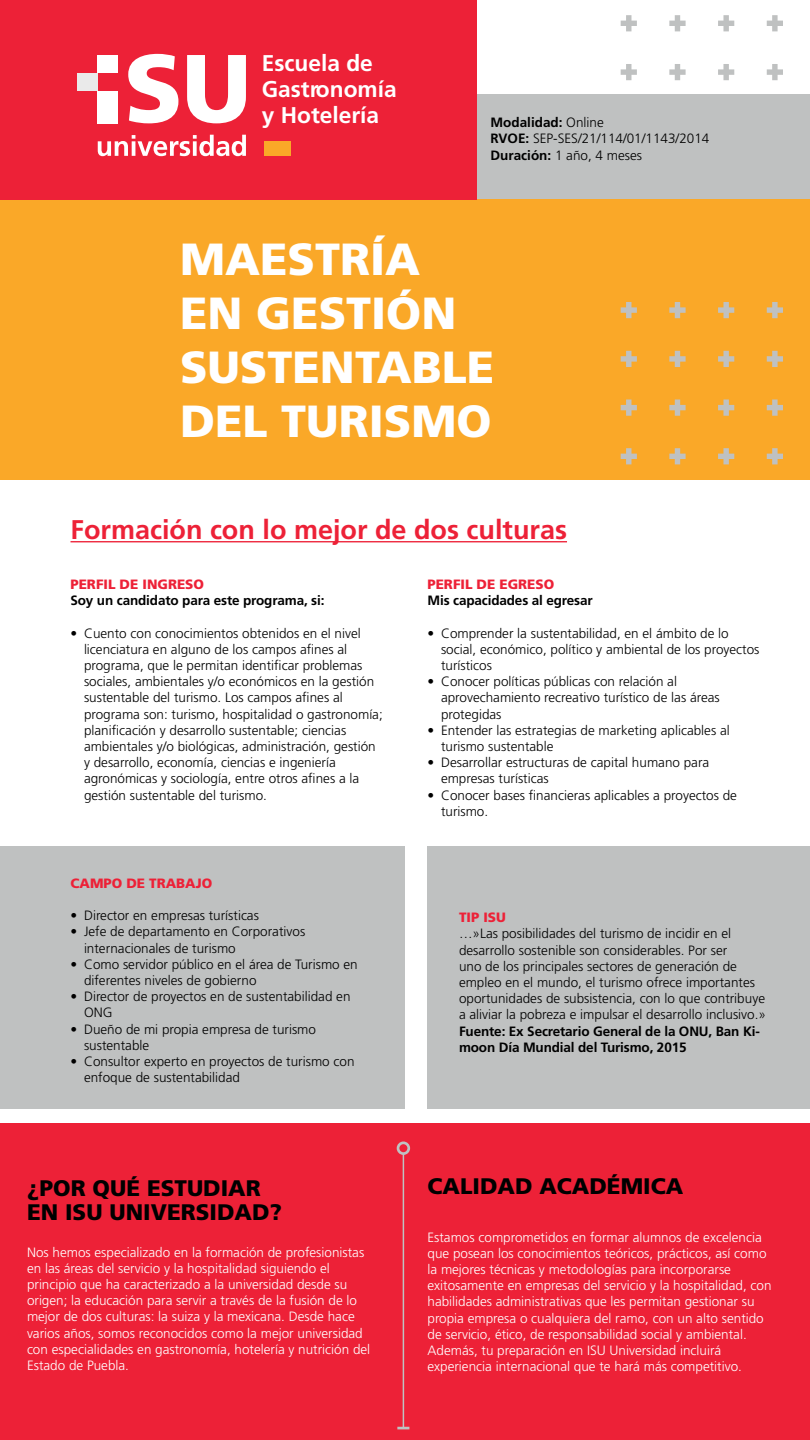
<style>
.page{position:relative;width:810px;height:1440px;background:#fff}
.page>*{position:absolute;margin:0;border:0;box-sizing:border-box;transform-origin:0 0}
.CARRERA{font:900 45px/54px "Frutiger LT Std";color:#fff}
.Formación{font:700 27px "Frutiger LT Std";color:#ed2137}
.t1{font:700 22.8px/26.2px "Frutiger LT Std";color:#fff}
.TÍTULO_NEGRO{font:900 22.5px/24px "Frutiger LT Std";color:#000}
.PERFIL-3{font:300 13.5px/16.2px "Frutiger LT Std";color:#000}
.ESTUDIAR-CALIDAD{font:300 13.5px/16.2px "Frutiger LT Std";color:#fff}
.PERFIL-2{font:700 13.5px/16.2px "Frutiger LT Std";letter-spacing:-.01em;color:#000}
.Modalidad{font:300 13.5px "Frutiger LT Std";color:#000}
.PERFIL-1{font:900 13.5px "Frutiger LT Std";color:#ed2137}
.Modalidad-2{font:700 13.5px "Frutiger LT Std";color:#000}
.s1{font-weight:300}
.s2{font-weight:700}
</style>
<div class="page">
<div style="left:428px;top:846px;width:382px;height:262px;background:#bfc1c1"></div>
<div style="left:0;top:846px;width:405px;height:262px;background:#bfc1c1"></div>
<div style="left:477px;top:94px;width:333px;height:106px;background:#bfc1c1"></div>
<div style="left:0;top:200px;width:810px;height:280px;background:#faa828"></div>
<svg style="left:621px;top:302px;width:16px;height:16px"></svg>
<svg style="left:669px;top:302px;width:17px;height:16px"></svg>
<svg style="left:718px;top:302px;width:16px;height:16px"></svg>
<svg style="left:767px;top:302px;width:16px;height:16px"></svg>
<svg style="left:621px;top:448px;width:16px;height:16px"></svg>
<svg style="left:621px;top:400px;width:16px;height:16px"></svg>
<svg style="left:621px;top:351px;width:16px;height:16px"></svg>
<svg style="left:669px;top:448px;width:17px;height:16px"></svg>
<svg style="left:669px;top:400px;width:17px;height:16px"></svg>
<svg style="left:669px;top:351px;width:17px;height:16px"></svg>
<svg style="left:718px;top:448px;width:16px;height:16px"></svg>
<svg style="left:718px;top:400px;width:16px;height:16px"></svg>
<svg style="left:718px;top:351px;width:16px;height:16px"></svg>
<svg style="left:767px;top:448px;width:16px;height:16px"></svg>
<svg style="left:767px;top:400px;width:16px;height:16px"></svg>
<svg style="left:767px;top:351px;width:16px;height:16px"></svg>
<svg style="left:621px;top:15px;width:16px;height:16px"></svg>
<svg style="left:669px;top:15px;width:17px;height:16px"></svg>
<svg style="left:718px;top:15px;width:16px;height:16px"></svg>
<svg style="left:767px;top:15px;width:16px;height:16px"></svg>
<svg style="left:621px;top:64px;width:16px;height:16px"></svg>
<svg style="left:669px;top:64px;width:17px;height:16px"></svg>
<svg style="left:718px;top:64px;width:16px;height:16px"></svg>
<svg style="left:767px;top:64px;width:16px;height:16px"></svg>
<hr style="left:70px;top:541px;width:497px;height:1px;background:#ed2137">
<div style="left:0;top:1124px;width:810px;height:316px;background:#ed2137"></div>
<hr style="left:403px;top:1154px;width:1px;height:274px;background:#bfc2c2">
<div style="left:397px;top:1141px;width:13px;height:14px;border:3px solid #bfc2c2;border-radius:50%"></div>
<svg style="left:397px;top:1427px;width:12px;height:2px"></svg>
<div style="left:0;top:0;width:476px;height:200px;background:#ed2137"></div>
<svg style="left:128px;top:54px;width:50px;height:69px"></svg>
<svg style="left:187px;top:55px;width:59px;height:68px"></svg>
<div style="left:78px;top:73px;width:20px;height:18px;background:#eaeaea"></div>
<div style="left:98px;top:55px;width:20px;height:18px;background:#fff"></div>
<div style="left:98px;top:91px;width:20px;height:32px;background:#fff"></div>
<svg style="left:98px;top:135px;width:148px;height:21px"></svg>
<div style="left:264px;top:141px;width:27px;height:15px;background:#faa828"></div>
<h3 class="t1" style="left:262px;top:50px;width:137px">Escuela de<br>Gastronomía y Hotelería</h3>
<p class="Modalidad-2" style="left:490px;top:115px;width:115px">Modalidad: <span class="s1">Online</span></p>
<p class="Modalidad" style="left:490px;top:131px;width:220px"><span class="s2">RVOE:</span> SEP-SES/21/114/01/1143/2014</p>
<p class="Modalidad" style="left:490px;top:147px;width:153px"><span class="s2">Duración:</span> 1 año, 4 meses</p>
<p class="CARRERA" style="left:180px;top:233px;width:316px">MAESTRÍA<br>EN GESTIÓN<br>SUSTENTABLE</p>
<p class="CARRERA" style="left:180px;top:395px;width:313px">DEL TURISMO</p>
<p class="Formación" style="left:70px;top:514px;width:498px">Formación con lo mejor de dos culturas</p>
<p class="PERFIL-1" style="left:70px;top:576px;width:135px">PERFIL DE INGRESO</p>
<p class="PERFIL-2" style="left:70px;top:593px;width:256px">Soy un candidato para este programa, si:</p>
<p class="PERFIL-3" style="left:84px;top:625px;width:300px;text-indent:-14px">• Cuento con conocimientos obtenidos en el nivel licenciatura en alguno de los campos afines al programa, que le permitan identificar problemas sociales, ambientales y/o económicos en la gestión sustentable del turismo. Los campos afines al programa son: turismo, hospitalidad o gastronomía; planificación y desarrollo sustentable; ciencias ambientales y/o biológicas, administración, gestión y desarrollo, economía, ciencias e ingeniería agronómicas y sociología, entre otros afines a la gestión sustentable del turismo.</p>
<p class="PERFIL-1" style="left:428px;top:576px;width:128px">PERFIL DE EGRESO</p>
<p class="PERFIL-2" style="left:428px;top:593px;width:167px">Mis capacidades al egresar</p>
<p class="PERFIL-3" style="left:441px;top:625px;width:320px;text-indent:-14px">• Comprender la sustentabilidad, en el ámbito de lo social, económico, político y ambiental de los proyectos turísticos</p>
<p class="PERFIL-3" style="left:441px;top:674px;width:280px;text-indent:-14px">• Conocer políticas públicas con relación al aprovechamiento recreativo turístico de las áreas protegidas</p>
<p class="PERFIL-3" style="left:441px;top:722px;width:290px;text-indent:-14px">• Entender las estrategias de marketing aplicables al turismo sustentable</p>
<p class="PERFIL-3" style="left:441px;top:755px;width:270px;text-indent:-14px">• Desarrollar estructuras de capital humano para empresas turísticas</p>
<p class="PERFIL-3" style="left:441px;top:787px;width:298px;text-indent:-14px">• Conocer bases financieras aplicables a proyectos de turismo.</p>
<p class="PERFIL-1" style="left:70px;top:875px;width:143px">CAMPO DE TRABAJO</p>
<p class="PERFIL-3" style="left:70px;top:908px;width:190px">• Director en empresas turísticas</p>
<p class="PERFIL-3" style="left:84px;top:924px;width:223px;text-indent:-14px">• Jefe de departamento en Corporativos internacionales de turismo</p>
<p class="PERFIL-3" style="left:84px;top:956px;width:275px;text-indent:-14px">• Como servidor público en el área de Turismo en diferentes niveles de gobierno</p>
<p class="PERFIL-3" style="left:84px;top:989px;width:268px;text-indent:-14px">• Director de proyectos en de sustentabilidad en<br>ONG</p>
<p class="PERFIL-3" style="left:84px;top:1021px;width:234px;text-indent:-14px">• Dueño de mi propia empresa de turismo sustentable</p>
<p class="PERFIL-3" style="left:84px;top:1053px;width:272px;text-indent:-14px">• Consultor experto en proyectos de turismo con enfoque de sustentabilidad</p>
<p class="PERFIL-1" style="left:459px;top:909px;width:48px">TIP ISU</p>
<p class="PERFIL-3" style="left:459px;top:926px;width:309px">…»Las posibilidades del turismo de incidir en el desarrollo sostenible son considerables. Por ser<br>uno de los principales sectores de generación de empleo en el mundo, el turismo ofrece importantes oportunidades de subsistencia, con lo que contribuye a aliviar la pobreza e impulsar el desarrollo inclusivo.»</p>
<p class="PERFIL-2" style="left:459px;top:1023px;width:303px">Fuente: Ex Secretario General de la ONU, Ban Ki&shy;moon Día Mundial del Turismo, 2015</p>
<p class="TÍTULO_NEGRO" style="left:27px;top:1176px;width:257px">¿POR QUÉ ESTUDIAR<br>EN ISU UNIVERSIDAD?</p>
<p class="TÍTULO_NEGRO" style="left:428px;top:1174px;width:257px">CALIDAD ACADÉMICA</p>
<p class="ESTUDIAR-CALIDAD" style="left:27px;top:1244px;width:345px">Nos hemos especializado en la formación de profesionistas en las áreas del servicio y la hospitalidad siguiendo el principio que ha caracterizado a la universidad desde su origen; la educación para servir a través de la fusión de lo mejor de dos culturas: la suiza y la mexicana. Desde hace varios años, somos reconocidos como la mejor universidad con especialidades en gastronomía, hotelería y nutrición del Estado de Puebla.</p>
<p class="ESTUDIAR-CALIDAD" style="left:428px;top:1229px;width:346px">Estamos comprometidos en formar alumnos de excelencia que posean los conocimientos teóricos, prácticos, así como la mejores técnicas y metodologías para incorporarse exitosamente en empresas del servicio y la hospitalidad, con habilidades administrativas que les permitan gestionar su propia empresa o cualquiera del ramo, con un alto sentido de servicio, ético, de responsabilidad social y ambiental.</p>
<p class="ESTUDIAR-CALIDAD" style="left:428px;top:1342px;width:316px">Además, tu preparación en ISU Universidad incluirá experiencia internacional que te hará más competitivo.</p>
</div>
